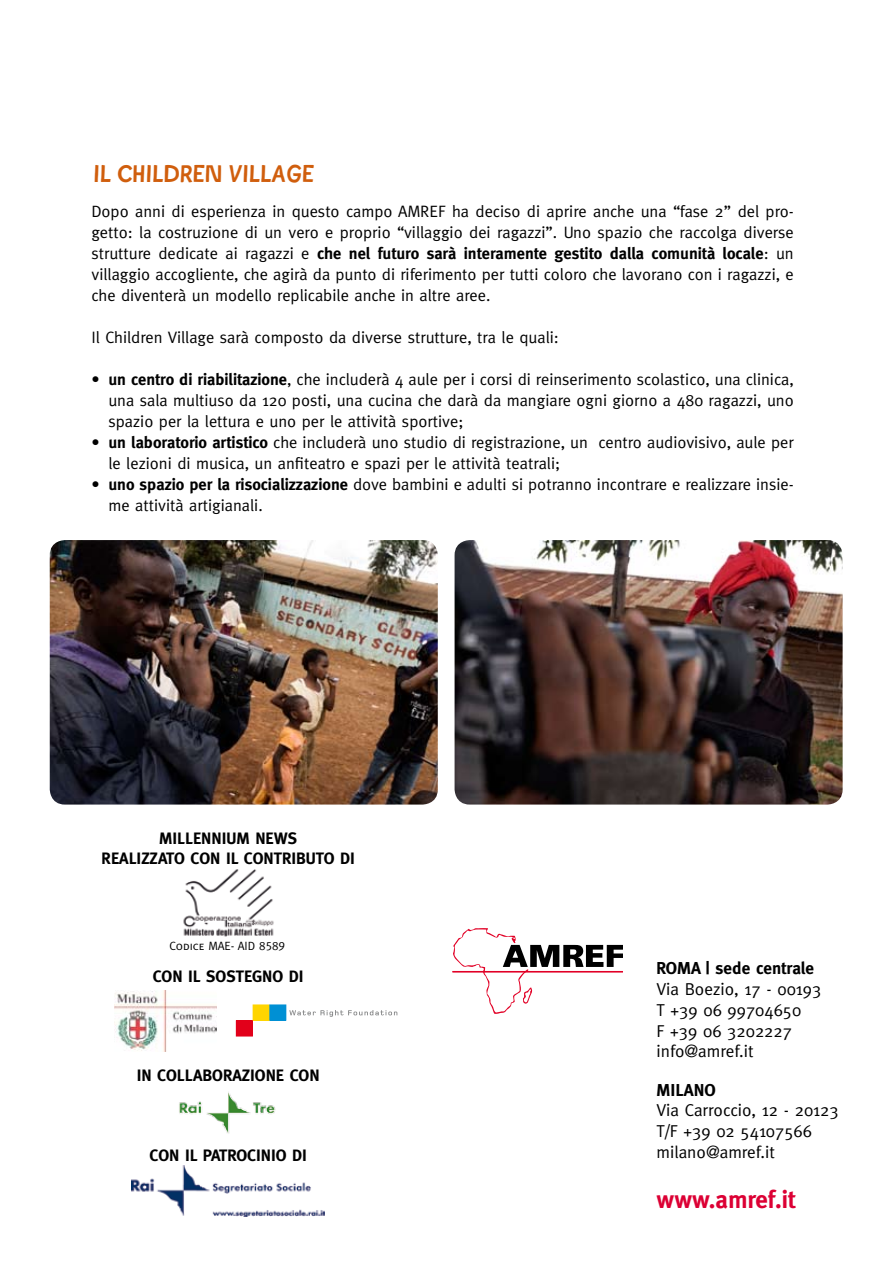
<style>
.page{position:relative;width:893px;height:1263px;background:#fff}
.page>*{position:absolute;margin:0;border:0;box-sizing:border-box;transform-origin:0 0}
.t1{font:700 24.9px "Meta";color:#dc0034}
.t2{font:21px "Ray Johnson";color:#d05e0d}
.t3{font:17.25px/20.7px "Meta";color:#000}
.t4{font:700 17.25px "Meta";color:#000}
.t5{font:16.5px/21px "Meta";color:#000;text-align:justify}
.t6{font:700 16.5px/19.8px "Meta";color:#000;text-align:center}
.t7{font:12px "Meta Caps";color:#000}
.s1{font-weight:700}
</style>
<div class="page">
<img style="left:50px;top:540px;width:388px;height:264px;border-radius:15px">
<img style="left:455px;top:540px;width:388px;height:264px;border-radius:15px">
<hr style="left:452px;top:971px;width:171px;height:1px;background:#e20026">
<svg style="left:453px;top:928px;width:170px;height:86px"></svg>
<div style="left:580px;top:976px;width:52px;height:31px;background:#fff"></div>
<img style="left:183px;top:869px;width:91px;height:68px">
<img style="left:114px;top:991px;width:103px;height:60px">
<img style="left:179px;top:1092px;width:97px;height:42px">
<img style="left:131px;top:1166px;width:194px;height:50px">
<div style="left:236px;top:1021px;width:16px;height:15px;background:#e2001a"></div>
<div style="left:236px;top:1020px;width:17px;height:16px;border:1px solid #e2001a"></div>
<div style="left:253px;top:1005px;width:16px;height:15px;background:#ffd500"></div>
<div style="left:253px;top:1004px;width:17px;height:16px;border:1px solid #ffd500"></div>
<div style="left:270px;top:1005px;width:16px;height:15px;background:#0090d4"></div>
<div style="left:269px;top:1004px;width:17px;height:16px;border:1px solid #0090d4"></div>
<svg style="left:289px;top:1010px;width:108px;height:7px"></svg>
<p class="t2" style="left:94px;top:159px;width:222px">IL CHILDREN VILLAGE</p>
<p class="t5" style="left:91px;top:200px;width:704px">Dopo anni di esperienza in questo campo AMREF ha deciso di aprire anche una “fase 2” del pro&shy;getto: la costruzione di un vero e proprio “villaggio dei ragazzi”. Uno spazio che raccolga diverse strutture dedicate ai ragazzi e <span class="s1">che nel futuro sarà interamente gestito dalla comunità locale</span>: un villaggio accogliente, che agirà da punto di riferimento per tutti coloro che lavorano con i ragazzi, e che diventerà un modello replicabile anche in altre aree.</p>
<p class="t5" style="left:91px;top:326px;width:469px">Il Children Village sarà composto da diverse strutture, tra le quali:</p>
<p class="t5" style="left:108px;top:368px;width:687px;text-align:left"><span class="s1">un centro di riabilitazione</span>, che includerà 4 aule per i corsi di reinserimento scolastico, una clinica, una sala multiuso da 120 posti, una cucina che darà da mangiare ogni giorno a 480 ragazzi, uno spazio per la lettura e uno per le attività sportive;<br><span class="s1">un laboratorio artistico</span> che includerà uno studio di registrazione, un centro audiovisivo, aule per le lezioni di musica, un anfiteatro e spazi per le attività teatrali;<br><span class="s1">uno spazio per la risocializzazione</span> dove bambini e adulti si potranno incontrare e realizzare insie&shy;me attività artigianali.</p>
<p class="t6" style="left:91px;top:369px;width:10px">•</p>
<p class="t6" style="left:91px;top:432px;width:10px">•</p>
<p class="t6" style="left:91px;top:474px;width:10px">•</p>
<p class="t6" style="left:102px;top:828px;width:255px">MILLENNIUM NEWS<br>REALIZZATO CON IL CONTRIBUTO DI</p>
<p class="t7" style="left:169px;top:939px;width:117px">Codice MAE- AID 8589</p>
<p class="t6" style="left:153px;top:967px;width:152px">CON IL SOSTEGNO DI</p>
<p class="t6" style="left:137px;top:1066px;width:184px">IN COLLABORAZIONE CON</p>
<p class="t6" style="left:150px;top:1145px;width:159px">CON IL PATROCINIO DI</p>
<p class="t4" style="left:657px;top:958px;width:159px">ROMA | sede centrale</p>
<p class="t3" style="left:657px;top:978px;width:166px">Via Boezio, 17 - 00193<br>T +39 06 99704650<br>F +39 06 3202227 info@amref.it</p>
<p class="t4" style="left:657px;top:1079px;width:61px">MILANO</p>
<p class="t3" style="left:657px;top:1100px;width:184px">Via Carroccio, 12 - 20123<br>T/F +39 02 54107566 milano@amref.it</p>
<h1 class="t1" style="left:657px;top:1185px;width:140px">www.amref.it</h1>
</div>
